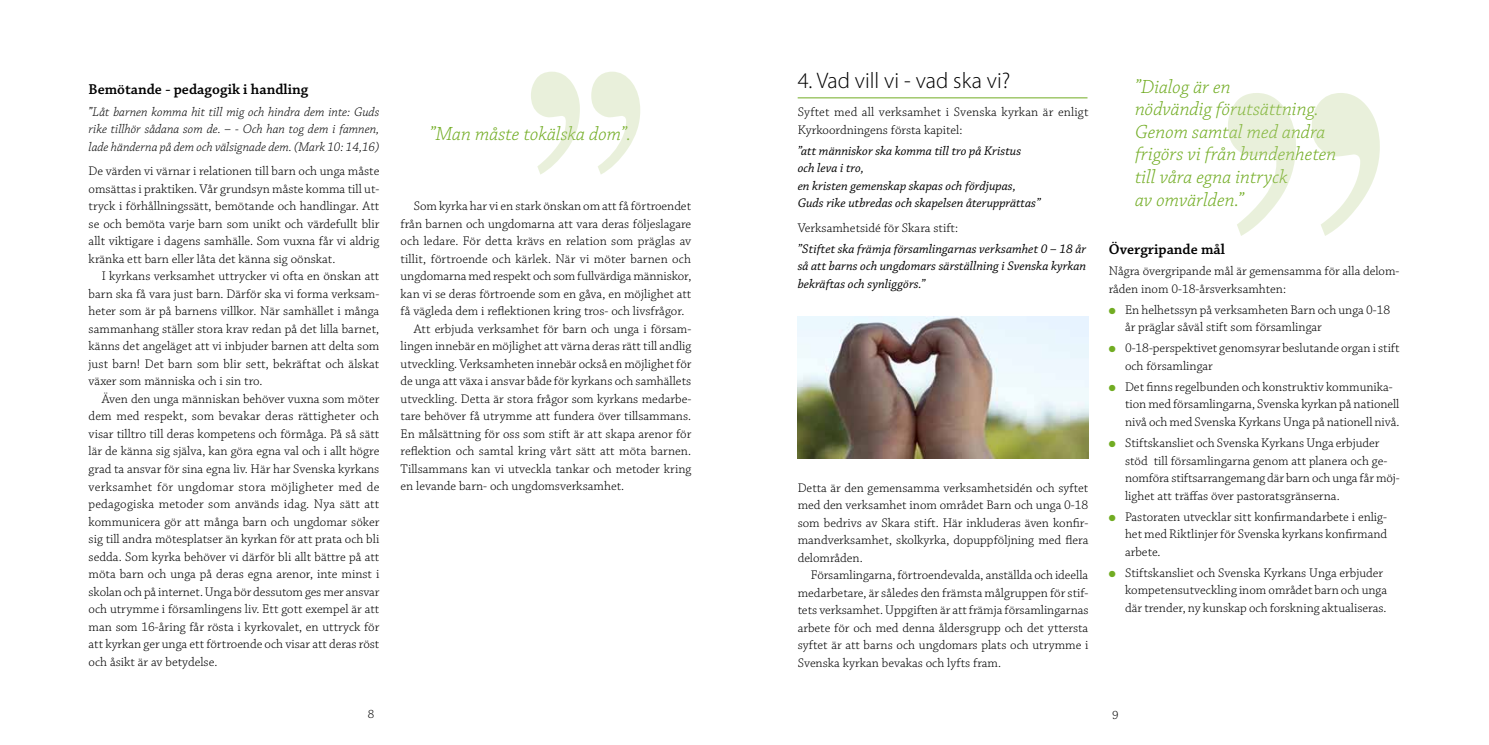
<style>
.page{position:relative;width:1489px;height:745px;background:#fff}
.page>*{position:absolute;margin:0;border:0;box-sizing:border-box;transform-origin:0 0}
.t1{font:300 22.5px "Myriad Pro";color:#000}
.t2{font:italic 300 20px/22.5px "Chaparral Pro";color:#71ac22}
.t3{font:600 15px "Chaparral Pro";color:#000}
.t4{font:300 13.12px/17.5px "Chaparral Pro";color:#000}
.t5{font:italic 13.12px/17.5px "Chaparral Pro";color:#000}
.t6{font:italic 300 13.12px/17.5px "Chaparral Pro";color:#000;text-align:justify}
.t7{font:300 12.5px "Chaparral Pro";color:#000}
.s1{color:#71ac22}
</style>
<div class="page">
<img style="left:797px;top:316px;width:291px;height:142px">
<svg style="left:531px;top:72px;width:109px;height:102px"></svg>
<svg style="left:1228px;top:93px;width:151px;height:143px"></svg>
<hr style="left:797px;top:97px;width:290px;height:1px;background:#71ac22">
<p class="t3" style="left:89px;top:81px;width:221px">Bemötande - pedagogik i handling</p>
<p class="t6" style="left:89px;top:103px;width:292px">”Låt barnen komma hit till mig och hindra dem inte: Guds rike tillhör sådana som de. – - Och han tog dem i famnen, lade händerna på dem och välsignade dem. (Mark 10: 14,16)</p>
<p class="t4" style="left:89px;top:163px;width:292px;text-align:justify">De värden vi värnar i relationen till barn och unga måste omsättas i praktiken. Vår grundsyn måste komma till ut&shy;tryck i förhållningssätt, bemötande och handlingar. Att se och bemöta varje barn som unikt och värdefullt blir allt viktigare i dagens samhälle. Som vuxna får vi aldrig kränka ett barn eller låta det känna sig oönskat.</p>
<p class="t4" style="left:89px;top:268px;width:292px;text-align:justify;text-indent:13px">I kyrkans verksamhet uttrycker vi ofta en önskan att barn ska få vara just barn. Därför ska vi forma verksam&shy;heter som är på barnens villkor. När samhället i många sammanhang ställer stora krav redan på det lilla barnet, känns det angeläget att vi inbjuder barnen att delta som just barn! Det barn som blir sett, bekräftat och älskat växer som människa och i sin tro.</p>
<p class="t4" style="left:89px;top:390px;width:292px;text-align:justify;text-indent:13px">Även den unga människan behöver vuxna som möter dem med respekt, som bevakar deras rättigheter och visar tilltro till deras kompetens och förmåga. På så sätt lär de känna sig själva, kan göra egna val och i allt högre grad ta ansvar för sina egna liv. Här har Svenska kyrkans verksamhet för ungdomar stora möjligheter med de pedagogiska metoder som används idag. Nya sätt att kommunicera gör att många barn och ungdomar söker sig till andra mötesplatser än kyrkan för att prata och bli sedda. Som kyrka behöver vi därför bli allt bättre på att möta barn och unga på deras egna arenor, inte minst i skolan och på internet. Unga bör dessutom ges mer ansvar och utrymme i församlingens liv. Ett gott exempel är att man som 16-åring får rösta i kyrkovalet, en uttryck för att kyrkan ger unga ett förtroende och visar att deras röst och åsikt är av betydelse.</p>
<h2 class="t2" style="left:429px;top:123px;width:203px">”Man måste tokälska dom”.</h2>
<p class="t4" style="left:413px;top:197px;width:279px">Som kyrka har vi en stark önskan om att få förtroendet</p>
<p class="t4" style="left:400px;top:215px;width:292px">från barnen och ungdomarna att vara deras följeslagare</p>
<p class="t4" style="left:400px;top:232px;width:292px">och ledare. För detta krävs en relation som präglas av</p>
<p class="t4" style="left:400px;top:250px;width:292px">tillit, förtroende och kärlek. När vi möter barnen och</p>
<p class="t4" style="left:400px;top:267px;width:292px">ungdomarna med respekt och som fullvärdiga människor,</p>
<p class="t4" style="left:400px;top:285px;width:292px">kan vi se deras förtroende som en gåva, en möjlighet att</p>
<p class="t4" style="left:400px;top:302px;width:285px">få vägleda dem i reflektionen kring tros- och livsfrågor.</p>
<p class="t4" style="left:414px;top:320px;width:279px">Att erbjuda verksamhet för barn och unga i försam-</p>
<p class="t4" style="left:400px;top:337px;width:292px">lingen innebär en möjlighet att värna deras rätt till andlig</p>
<p class="t4" style="left:400px;top:355px;width:292px">utveckling. Verksamheten innebär också en möjlighet för</p>
<p class="t4" style="left:400px;top:372px;width:292px">de unga att växa i ansvar både för kyrkans och samhällets</p>
<p class="t4" style="left:400px;top:390px;width:292px">utveckling. Detta är stora frågor som kyrkans medarbe-</p>
<p class="t4" style="left:400px;top:407px;width:292px">tare behöver få utrymme att fundera över tillsammans.</p>
<p class="t4" style="left:400px;top:425px;width:292px">En målsättning för oss som stift är att skapa arenor för</p>
<p class="t4" style="left:400px;top:442px;width:292px">reflektion och samtal kring vårt sätt att möta barnen.</p>
<p class="t4" style="left:400px;top:460px;width:292px">Tillsammans kan vi utveckla tankar och metoder kring</p>
<p class="t4" style="left:400px;top:477px;width:225px">en levande barn- och ungdomsverksamhet.</p>
<h1 class="t1" style="left:797px;top:68px;width:214px">4. Vad vill vi - vad ska vi?</h1>
<p class="t4" style="left:797px;top:104px;width:292px">Syftet med all verksamhet i Svenska kyrkan är enligt<br>Kyrkoordningens första kapitel:</p>
<p class="t5" style="left:797px;top:142px;width:244px">”att människor ska komma till tro på Kristus och leva i tro,<br>en kristen gemenskap skapas och fördjupas, Guds rike utbredas och skapelsen återupprättas”</p>
<p class="t4" style="left:797px;top:219px;width:162px">Verksamhetsidé för Skara stift:</p>
<p class="t5" style="left:797px;top:240px;width:290px;text-align:justify">”Stiftet ska främja församlingarnas verksamhet 0 – 18 år så att barns och ungdomars särställning i Svenska kyrkan bekräftas och synliggörs.”</p>
<p class="t4" style="left:797px;top:479px;width:292px;text-align:justify">Detta är den gemensamma verksamhetsidén och syftet med den verksamhet inom området Barn och unga 0-18 som bedrivs av Skara stift. Här inkluderas även konfir&shy;mandverksamhet, skolkyrka, dopuppföljning med flera delområden.</p>
<p class="t4" style="left:797px;top:566px;width:292px;text-align:justify;text-indent:13px">Församlingarna, förtroendevalda, anställda och ideella medarbetare, är således den främsta målgruppen för stif&shy;tets verksamhet. Uppgiften är att främja församlingarnas arbete för och med denna åldersgrupp och det yttersta syftet är att barns och ungdomars plats och utrymme i Svenska kyrkan bevakas och lyfts fram.</p>
<h2 class="t2" style="left:1134px;top:76px;width:203px">”Dialog är en<br>nödvändig förutsättning.<br>Genom samtal med andra frigörs vi från bundenheten till våra egna intryck<br>av omvärlden.”</h2>
<p class="t3" style="left:1108px;top:241px;width:118px">Övergripande mål</p>
<p class="t4" style="left:1108px;top:263px;width:292px">Några övergripande mål är gemensamma för alla delom&shy;råden inom 0-18-årsverksamhten:</p>
<p class="t4" style="left:1124px;top:301px;width:267px;text-indent:-16px"><span class="s1">●</span> En helhetssyn på verksamheten Barn och unga 0-18 år präglar såväl stift som församlingar</p>
<p class="t4" style="left:1124px;top:340px;width:276px;text-indent:-16px"><span class="s1">●</span> 0-18-perspektivet genomsyrar beslutande organ i stift och församlingar</p>
<p class="t4" style="left:1124px;top:378px;width:276px;text-indent:-16px"><span class="s1">●</span> Det finns regelbunden och konstruktiv kommunika&shy;tion med församlingarna, Svenska kyrkan på nationell nivå och med Svenska Kyrkans Unga på nationell nivå.</p>
<p class="t4" style="left:1124px;top:434px;width:276px;text-indent:-16px"><span class="s1">●</span> Stiftskansliet och Svenska Kyrkans Unga erbjuder stöd till församlingarna genom att planera och ge&shy;nomföra stiftsarrangemang där barn och unga får möj&shy;lighet att träffas över pastoratsgränserna.</p>
<p class="t4" style="left:1124px;top:508px;width:264px;text-align:justify;text-indent:-16px"><span class="s1">●</span> Pastoraten utvecklar sitt konfirmandarbete i enlig&shy;het med Riktlinjer för Svenska kyrkans konfirmand arbete.</p>
<p class="t4" style="left:1124px;top:564px;width:264px;text-indent:-16px"><span class="s1">●</span> Stiftskansliet och Svenska Kyrkans Unga erbjuder kompetensutveckling inom området barn och unga där trender, ny kunskap och forskning aktualiseras.</p>
<p class="t7" style="left:368px;top:706px;width:8px">8</p>
<p class="t7" style="left:1112px;top:707px;width:8px">9</p>
</div>
